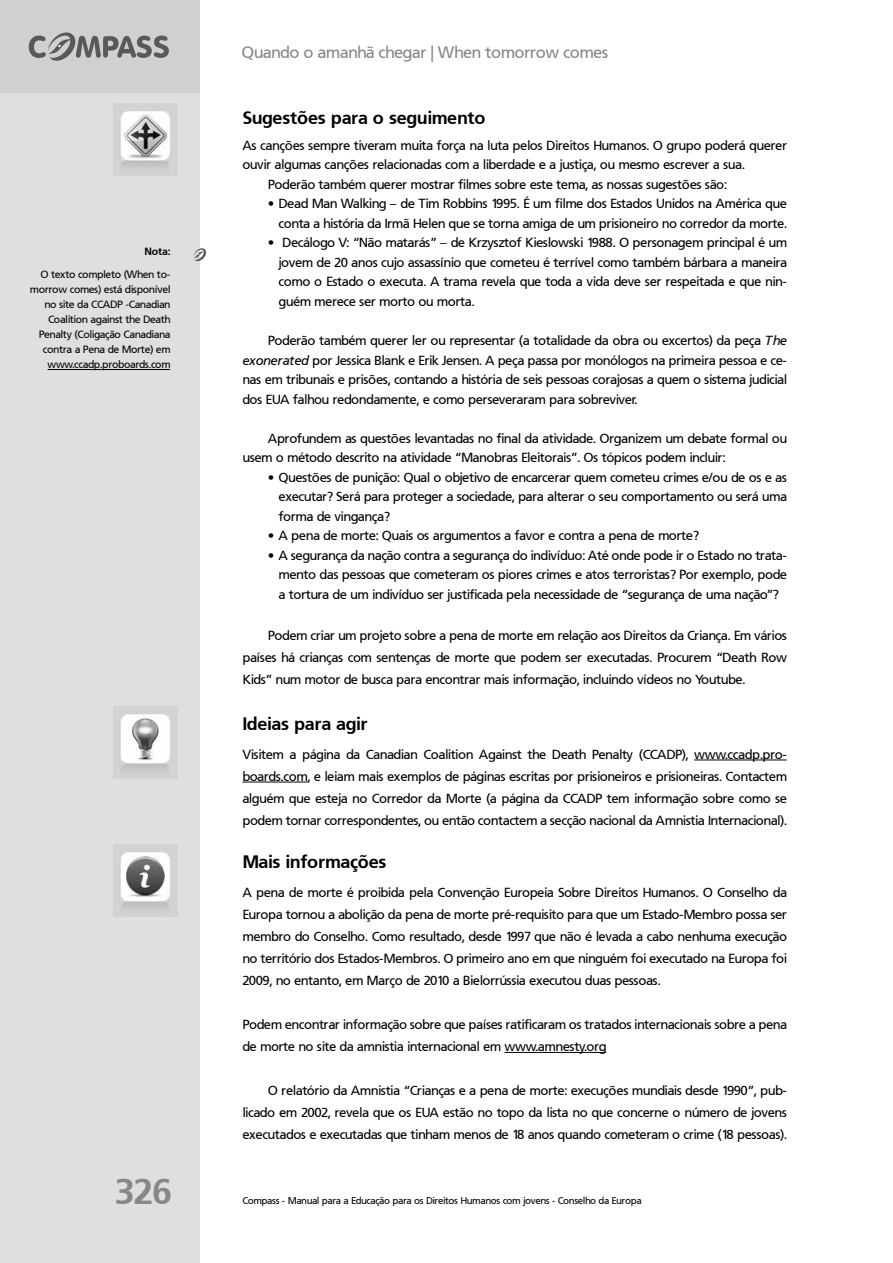
<style>
.page{position:relative;width:893px;height:1263px;background:#fff}
.page>*{position:absolute;margin:0;border:0;box-sizing:border-box;transform-origin:0 0}
.t1{font:700 36px "Frutiger PFL";color:#868789}
.t2{font:700 18px "Frutiger PFL";color:#000}
.t3{font:16.5px "Frutiger PFL";color:#868789}
.t4{font:13.2px/19.5px "Frutiger PFL";color:#000;text-align:justify}
.t5{font:10.5px/15px "Frutiger PFL";color:#000;text-align:right}
.t6{font:700 10.5px "Frutiger PFL";color:#000}
.t7{font:9.75px "Frutiger PFL";color:#000}
.s1{font-family:"Frutiger"}
.s2{font-family:"Frutiger LT Std"}
.s3{font-style:italic}
</style>
<div class="page">
<div style="left:0;top:0;width:200px;height:1263px;background:#dfdfe0"></div>
<div style="left:0;top:0;width:200px;height:93px;background:#cfd0d1"></div>
<svg style="left:29px;top:32px;width:140px;height:29px"></svg>
<hr style="left:694px;top:760px;width:93px;height:1px;background:#000">
<hr style="left:242px;top:782px;width:65px;height:1px;background:#000">
<hr style="left:504px;top:1052px;width:102px;height:1px;background:#000">
<img style="left:114px;top:103px;width:64px;height:72px">
<img style="left:114px;top:707px;width:63px;height:72px">
<img style="left:114px;top:844px;width:63px;height:72px">
<hr style="left:48px;top:369px;width:122px;height:1px;background:#000">
<svg style="left:194px;top:248px;width:12px;height:13px"></svg>
<p class="t6" style="left:145px;top:244px;width:27px">Nota:</p>
<p class="t5" style="left:30px;top:267px;width:142px">O texto completo (When to&shy;morrow comes) está disponível no site da CCADP -Canadian<br>Coalition against the Death<br>Penalty (Coligação Canadiana contra a Pena de Morte) em www.ccadp.proboards.com</p>
<h1 class="t1" style="left:115px;top:1168px;width:58px">326</h1>
<p class="t3" style="left:242px;top:42px;width:368px">Quando o amanhã chegar | When tomorrow comes</p>
<h2 class="t2" style="left:242px;top:106px;width:244px">Sugest<span class="s1">õ</span>es para o seguimento</h2>
<p class="t4" style="left:242px;top:136px;width:546px">As canç<span class="s2">õ</span>es sempre tiveram muita força na luta pelos Direitos Humanos. O grupo poderá querer</p>
<p class="t4" style="left:242px;top:155px;width:504px">ouvir algumas canç<span class="s2">õ</span>es relacionadas com a liberdade e a justiça, ou mesmo escrever a sua.</p>
<p class="t4" style="left:268px;top:175px;width:460px">Poderão também querer mostrar filmes sobre este tema, as nossas sugest<span class="s2">õ</span>es são:</p>
<p class="t4" style="left:268px;top:194px;width:520px;text-align:right">• Dead Man Walking – de Tim Robbins 1995. É um filme dos Estados Unidos na América que conta a história da Irmã Helen que se torna amiga de um prisioneiro no corredor da morte.</p>
<p class="t4" style="left:279px;top:233px;width:510px;text-indent:-11px">• Decálogo V: “Não matarás” – de Krzysztof Kieslowski 1988. O personagem principal é um jovem de 20 anos cujo assassínio que cometeu é terrível como também bárbara a maneira como o Estado o executa. A trama revela que toda a vida deve ser respeitada e que nin&shy;guém merece ser morto ou morta.</p>
<p class="t4" style="left:242px;top:331px;width:546px;text-indent:26px">Poderão também querer ler ou representar (a totalidade da obra ou excertos) da peça <span class="s3">The exonerated</span> por Jessica Blank e Erik Jensen. A peça passa por monólogos na primeira pessoa e ce&shy;nas em tribunais e pris<span class="s2">õ</span>es, contando a história de seis pessoas corajosas a quem o sistema judicial dos EUA falhou redondamente, e como perseveraram para sobreviver.</p>
<p class="t4" style="left:242px;top:428px;width:546px;text-indent:26px">Aprofundem as quest<span class="s2">õ</span>es levantadas no final da atividade. Organizem um debate formal ou usem o método descrito na atividade “Manobras Eleitorais”. Os tópicos podem incluir:</p>
<p class="t4" style="left:279px;top:467px;width:510px;text-indent:-11px">• Quest<span class="s2">õ</span>es de punição: Qual o objetivo de encarcerar quem cometeu crimes e/ou de os e as executar? Será para proteger a sociedade, para alterar o seu comportamento ou será uma forma de vingança?</p>
<p class="t4" style="left:268px;top:526px;width:432px">• A pena de morte: Quais os argumentos a favor e contra a pena de morte?</p>
<p class="t4" style="left:279px;top:545px;width:510px;text-indent:-11px">• A segurança da nação contra a segurança do indivíduo: Até onde pode ir o Estado no trata&shy;mento das pessoas que cometeram os piores crimes e atos terroristas? Por exemplo, pode a tortura de um indivíduo ser justificada pela necessidade de “segurança de uma nação”?</p>
<p class="t4" style="left:242px;top:624px;width:546px;line-height:22px;text-indent:26px">Podem criar um projeto sobre a pena de morte em relação aos Direitos da Criança. Em vários países há crianças com sentenças de morte que podem ser executadas. Procurem “Death Row Kids” num motor de busca para encontrar mais informação, incluindo vídeos no Youtube.</p>
<h2 class="t2" style="left:242px;top:712px;width:127px">Ideias para agir</h2>
<p class="t4" style="left:242px;top:743px;width:546px;line-height:22px">Visitem a página da Canadian Coalition Against the Death Penalty (CCADP), www.ccadp.pro&shy;boards.com, e leiam mais exemplos de páginas escritas por prisioneiros e prisioneiras. Contactem alguém que esteja no Corredor da Morte (a página da CCADP tem informação sobre como se podem tornar correspondentes, ou então contactem a secção nacional da Amnistia Internacional).</p>
<h2 class="t2" style="left:242px;top:850px;width:145px">Mais informaç<span class="s1">õ</span>es</h2>
<p class="t4" style="left:242px;top:881px;width:546px;line-height:22px">A pena de morte é proibida pela Convenção Europeia Sobre Direitos Humanos. O Conselho da Europa tornou a abolição da pena de morte pré-requisito para que um Estado-Membro possa ser membro do Conselho. Como resultado, desde 1997 que não é levada a cabo nenhuma execução no território dos Estados-Membros. O primeiro ano em que ninguém foi executado na Europa foi 2009, no entanto, em Março de 2010 a Bielorrússia executou duas pessoas.</p>
<p class="t4" style="left:242px;top:1013px;width:546px;line-height:22px">Podem encontrar informação sobre que países ratificaram os tratados internacionais sobre a pena de morte no site da amnistia internacional em www.amnesty.org</p>
<p class="t4" style="left:242px;top:1080px;width:546px;line-height:22px;text-indent:26px">O relatório da Amnistia “Crianças e a pena de morte: execuç<span class="s2">õ</span>es mundiais desde 1990”, pub&shy;licado em 2002, revela que os EUA estão no topo da lista no que concerne o número de jovens executados e executadas que tinham menos de 18 anos quando cometeram o crime (18 pessoas).</p>
<p class="t7" style="left:242px;top:1194px;width:400px">Compass - Manual para a Educação para os Direitos Humanos com jovens - Conselho da Europa</p>
</div>
